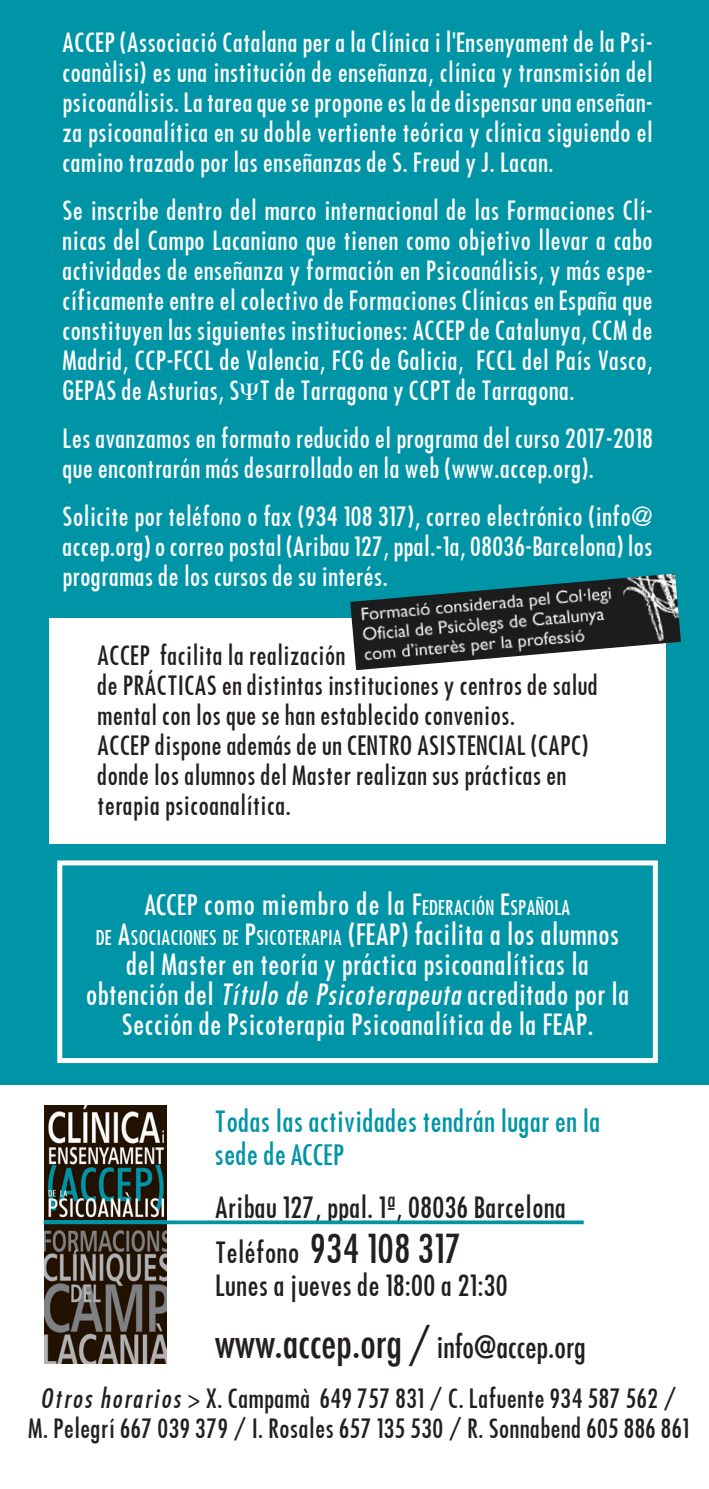
<style>
.page{position:relative;width:709px;height:1489px;background:#fff}
.page>*{position:absolute;margin:0;border:0;box-sizing:border-box;transform-origin:0 0}
.t1{font:500 condensed 40px "Futura";color:#231f20}
.t2{font:37.5px "Futura Cond Demi";color:#231f20}
.introduc{font:27.5px/30px "Futura Cond Demi";color:#fff;text-align:center}
.t3{font:27.5px "Futura Cond Demi";color:#231f20}
.t4{font:27.5px/33px "Futura Cond Demi";color:#0094a7}
.t5{font:25px/30px "Futura Cond Demi";color:#fff;text-align:justify}
.t6{font:25px/30px "Futura Cond Demi";color:#231f20}
.introduc-2{font:19.25px/30px "Futura Cond Demi";color:#fff;text-align:center}
.s1{font-family:"Futura";font-weight:500;font-stretch:condensed;font-size:27.5px}
.s2{font-size:27.5px}
.s3{font-style:italic}
.s4{font-family:"Futura";font-weight:500;font-stretch:condensed}
.s5{font-size:30px}
</style>
<div class="page">
<div style="left:0;top:0;width:709px;height:1488px;background:#0094a7"></div>
<div style="left:0;top:1085px;width:709px;height:403px;background:#fff"></div>
<div style="left:49px;top:618px;width:617px;height:225px;background:#fff"></div>
<div style="left:57px;top:860px;width:601px;height:202px;border:5px solid #fff"></div>
<img style="left:350px;top:573px;width:331px;height:97px">
<img style="left:44px;top:1105px;width:123px;height:258px">
<svg style="left:44px;top:1220px;width:539px;height:4px;background:#179dae"></svg>
<p class="t5" style="left:62px;top:27px;width:592px">ACCEP (Associació Catalana per a la Clínica i l'Ensenyament de la Psi&shy;coanàlisi) es una institución de enseñanza, clínica y transmisión del psicoanálisis. La tarea que se propone es la de dispensar una enseñan&shy;za psicoanalítica en su doble vertiente teórica y clínica siguiendo el camino trazado por las enseñanzas de S. Freud y J. Lacan.</p>
<p class="t5" style="left:62px;top:195px;width:592px">Se inscribe dentro del marco internacional de las Formaciones Clí&shy;nicas del Campo Lacaniano que tienen como objetivo llevar a cabo actividades de enseñanza y formación en Psicoanálisis, y más espe&shy;cíficamente entre el colectivo de Formaciones Clínicas en España que constituyen las siguientes instituciones: ACCEP de Catalunya, CCM de Madrid, CCP-FCCL de Valencia, FCG de Galicia, FCCL del País Vasco, GEPAS de Asturias, S T de Tarragona y CCPT de Tarragona.</p>
<p class="t5" style="left:62px;top:423px;width:592px">Les avanzamos en formato reducido el programa del curso 2017-2018 que encontrarán más desarrollado en la web (www.accep.org).</p>
<p class="t5" style="left:62px;top:500px;width:592px">Solicite por teléfono o fax (934 108 317), correo electrónico (info@ accep.org) o correo postal (Aribau 127, ppal.-1a, 08036-Barcelona) los programas de los cursos de su interés.</p>
<p class="t6" style="left:97px;top:640px;width:502px">ACCEP facilita la realización<br>de PRÁCTICAS en distintas instituciones y centros de salud mental con los que se han establecido convenios.<br>ACCEP dispone además de un CENTRO ASISTENCIAL (CAPC) donde los alumnos del Master realizan sus prácticas en terapia psicoanalítica.</p>
<p class="introduc-2" style="left:96px;top:892px;width:525px"><span class="s1">ACCEP</span> <span class="s2">como miembro de la</span> <span class="s2">F</span>EDERACIÓN <span class="s2">E</span>SPAÑOLA<br>DE <span class="s2">A</span>SOCIACIONES DE <span class="s2">P</span>SICOTERAPIA <span class="s2">(FEAP) facilita a los alumnos</span></p>
<p class="introduc" style="left:86px;top:949px;width:545px">del Master en teoría y práctica psicoanalíticas la obtención del <span class="s3">Título de Psicoterapeuta</span> acreditado por la<br>Sección de Psicoterapia Psicoanalítica de la FEAP.</p>
<p class="t4" style="left:215px;top:1104px;width:387px">Todas las actividades tendrán lugar en la sede de <span class="s4">ACCEP</span></p>
<p class="t3" style="left:215px;top:1189px;width:353px">Aribau 127, ppal. 1ª, 08036 Barcelona</p>
<p class="t2" style="left:215px;top:1224px;width:248px"><span class="s2">Teléfono</span> 934 108 317</p>
<p class="t3" style="left:215px;top:1267px;width:295px">Lunes a jueves de 18:00 a 21:30</p>
<p class="t1" style="left:215px;top:1317px;width:373px">www.accep.org / <span class="s5">info@accep.org</span></p>
<p class="t6" style="left:40px;top:1382px;width:638px"><span class="s3">Otros horarios</span> &gt; X. Campamà 649 757 831 / C. Lafuente 934 587 562 /</p>
<p class="t6" style="left:28px;top:1412px;width:662px">M. Pelegrí 667 039 379 / I. Rosales 657 135 530 / R. Sonnabend 605 886 861</p>
</div>
